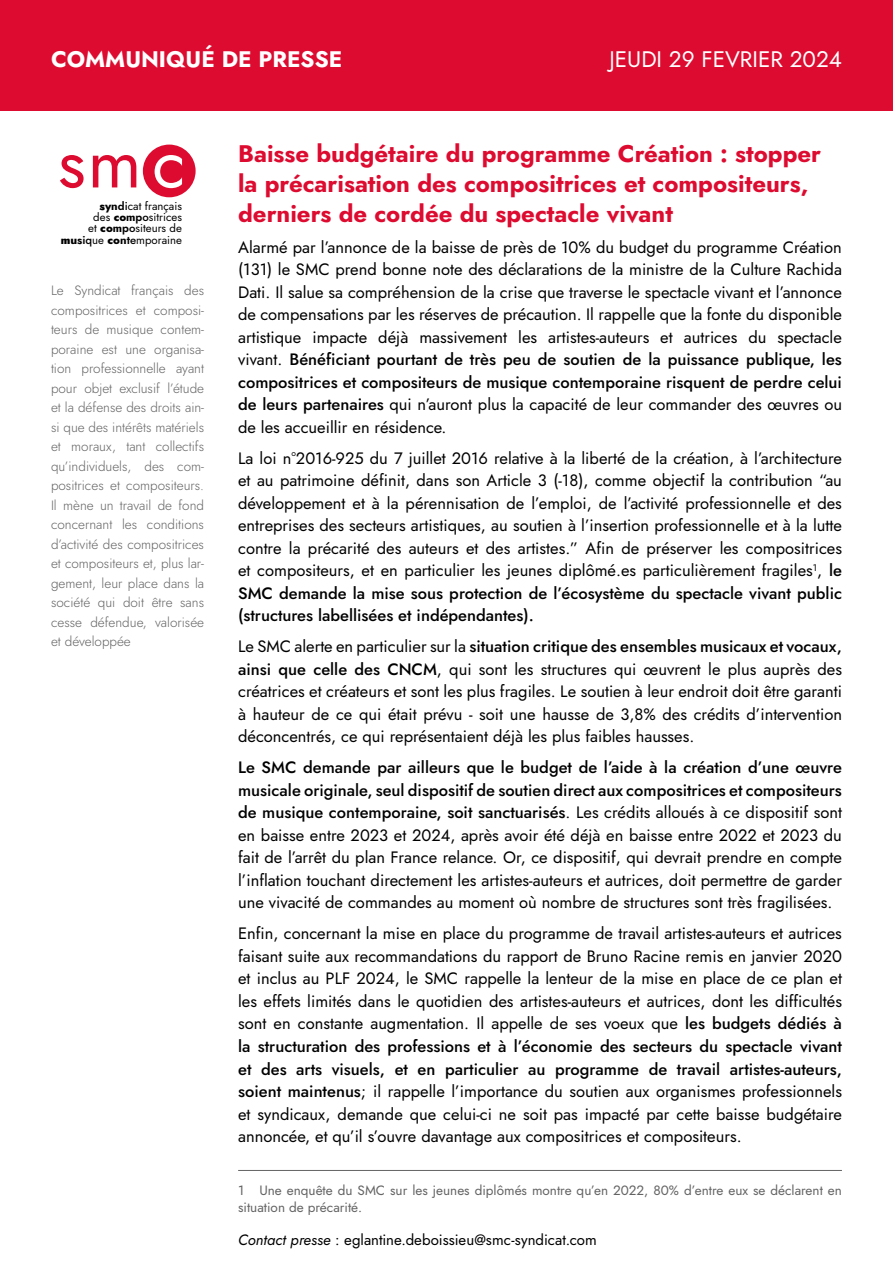
<style>
.page{position:relative;width:893px;height:1263px;background:#fff}
.page>*{position:absolute;margin:0;border:0;box-sizing:border-box;transform-origin:0 0}
.t1{font:69px "Jost";color:#dd0b2f}
.t2{font:700 24px/30px "Jost";color:#dd0b2f}
.t3{font:700 22.5px "Jost";color:#fff}
.t4{font:22.5px "Jost";color:#fff}
.t5{font:16.5px/22.5px "Jost";color:#000;text-align:justify}
.t6{font:15px "Jost";color:#000}
.t7{font:300 13.5px/19.5px "Jost";color:#646363;text-align:justify}
.t8{font:13.5px/16.5px "Jost";color:#646363}
.t9{font:11.4px/11.4px "Jost";color:#000;text-align:right}
.s1{color:#fff}
.s2{font-weight:900}
.s3{font-weight:800}
.s4{font-weight:700}
.s5{font-family:"Jost Semi"}
.s6{font-weight:500}
.s7{font-style:italic}
</style>
<div class="page">
<div style="left:0;top:0;width:893px;height:111px;background:#dd0b2f"></div>
<hr style="left:238px;top:1170px;width:604px;height:1px;background:#646363">
<div style="left:143px;top:145px;width:53px;height:52px;background:#dd0b2f;border-radius:50%"></div>
<h3 class="t3" style="left:51px;top:44px;width:293px">COMMUNIQUÉ DE PRESSE</h3>
<h3 class="t4" style="left:609px;top:44px;width:234px">JEUDI 29 FEVRIER 2024</h3>
<h1 class="t1" style="left:58px;top:116px;width:129px">sm<span class="s1">c</span></h1>
<p class="t9" style="left:61px;top:200px;width:123px"><span class="s2">s</span><span class="s3">y</span><span class="s4">n</span><span class="s5">d</span><span class="s6">i</span>cat français<br>des <span class="s2">c</span><span class="s3">o</span><span class="s4">m</span><span class="s5">p</span><span class="s6">o</span>sitrices<br>et <span class="s2">c</span><span class="s3">o</span><span class="s4">m</span><span class="s5">p</span><span class="s6">o</span>siteurs de <span class="s2">m</span><span class="s3">u</span><span class="s4">s</span><span class="s5">i</span><span class="s6">q</span>ue <span class="s2">c</span><span class="s3">o</span><span class="s4">n</span><span class="s5">t</span><span class="s6">e</span>mporaine</p>
<p class="t7" style="left:51px;top:281px;width:155px">Le Syndicat français des compositrices et composi&shy;teurs de musique contem&shy;poraine est une organisa&shy;tion professionnelle ayant pour objet exclusif l’étude et la défense des droits ain&shy;si que des intérêts matériels et moraux, tant collectifs qu’individuels, des com&shy;positrices et compositeurs.<br>Il mène un travail de fond concernant les conditions d’activité des compositrices et compositeurs et, plus lar&shy;gement, leur place dans la société qui doit être sans cesse défendue, valorisée et développée</p>
<h2 class="t2" style="left:238px;top:139px;width:584px">Baisse budgétaire du programme Création : stopper la précarisation des compositrices et compositeurs, derniers de cordée du spectacle vivant</h2>
<p class="t5" style="left:238px;top:236px;width:605px">Alarmé par l’annonce de la baisse de près de 10% du budget du programme Création (131) le SMC prend bonne note des déclarations de la ministre de la Culture Rachida Dati. Il salue sa compréhension de la crise que traverse le spectacle vivant et l’annonce de compensations par les réserves de précaution. Il rappelle que la fonte du disponible artistique impacte déjà massivement les artistes-auteurs et autrices du spectacle vivant. <span class="s6">Bénéficiant pourtant de très peu de soutien de la puissance publique, les compositrices et compositeurs de musique contemporaine risquent de perdre celui de leurs partenaires</span> qui n’auront plus la capacité de leur commander des œuvres ou de les accueillir en résidence.</p>
<p class="t5" style="left:238px;top:447px;width:605px">La loi n°2016-925 du 7 juillet 2016 relative à la liberté de la création, à l’architecture et au patrimoine définit, dans son Article 3 (-18), comme objectif la contribution “au développement et à la pérennisation de l’emploi, de l’activité professionnelle et des entreprises des secteurs artistiques, au soutien à l’insertion professionnelle et à la lutte contre la précarité des auteurs et des artistes.” Afin de préserver les compositrices et compositeurs, et en particulier les jeunes diplômé.es particulièrement fragiles<sup>1</sup>, <span class="s6">le SMC demande la mise sous protection de l’écosystème du spectacle vivant public (structures labellisées et indépendantes).</span></p>
<p class="t5" style="left:238px;top:635px;width:605px">Le SMC alerte en particulier sur la <span class="s6">situation critique des ensembles musicaux et vocaux, ainsi que celle des CNCM</span>, qui sont les structures qui œuvrent le plus auprès des créatrices et créateurs et sont les plus fragiles. Le soutien à leur endroit doit être garanti à hauteur de ce qui était prévu - soit une hausse de 3,8% des crédits d’intervention déconcentrés, ce qui représentaient déjà les plus faibles hausses.</p>
<p class="t5" style="left:238px;top:756px;width:605px"><span class="s6">Le SMC demande par ailleurs que le budget de l’aide à la création d’une œuvre musicale originale, seul dispositif de soutien direct aux compositrices et compositeurs de musique contemporaine, soit sanctuarisés</span>. Les crédits alloués à ce dispositif sont en baisse entre 2023 et 2024, après avoir été déjà en baisse entre 2022 et 2023 du fait de l’arrêt du plan France relance. Or, ce dispositif, qui devrait prendre en compte l’inflation touchant directement les artistes-auteurs et autrices, doit permettre de garder une vivacité de commandes au moment où nombre de structures sont très fragilisées.</p>
<p class="t5" style="left:238px;top:922px;width:605px">Enfin, concernant la mise en place du programme de travail artistes-auteurs et autrices faisant suite aux recommandations du rapport de Bruno Racine remis en janvier 2020 et inclus au PLF 2024, le SMC rappelle la lenteur de la mise en place de ce plan et les effets limités dans le quotidien des artistes-auteurs et autrices, dont les difficultés sont en constante augmentation. Il appelle de ses voeux que <span class="s6">les budgets dédiés à la structuration des professions et à l’économie des secteurs du spectacle vivant et des arts visuels, et en particulier au programme de travail artistes-auteurs, soient maintenus</span>; il rappelle l’importance du soutien aux organismes professionnels et syndicaux, demande que celui-ci ne soit pas impacté par cette baisse budgétaire annoncée, et qu’il s’ouvre davantage aux compositrices et compositeurs.</p>
<p class="t8" style="left:238px;top:1182px;width:605px">1 Une enquête du SMC sur les jeunes diplômés montre qu’en 2022, 80% d’entre eux se déclarent en situation de précarité.</p>
<p class="t6" style="left:238px;top:1229px;width:360px"><span class="s7">Contact presse</span> : eglantine.deboissieu@smc-syndicat.com</p>
</div>
